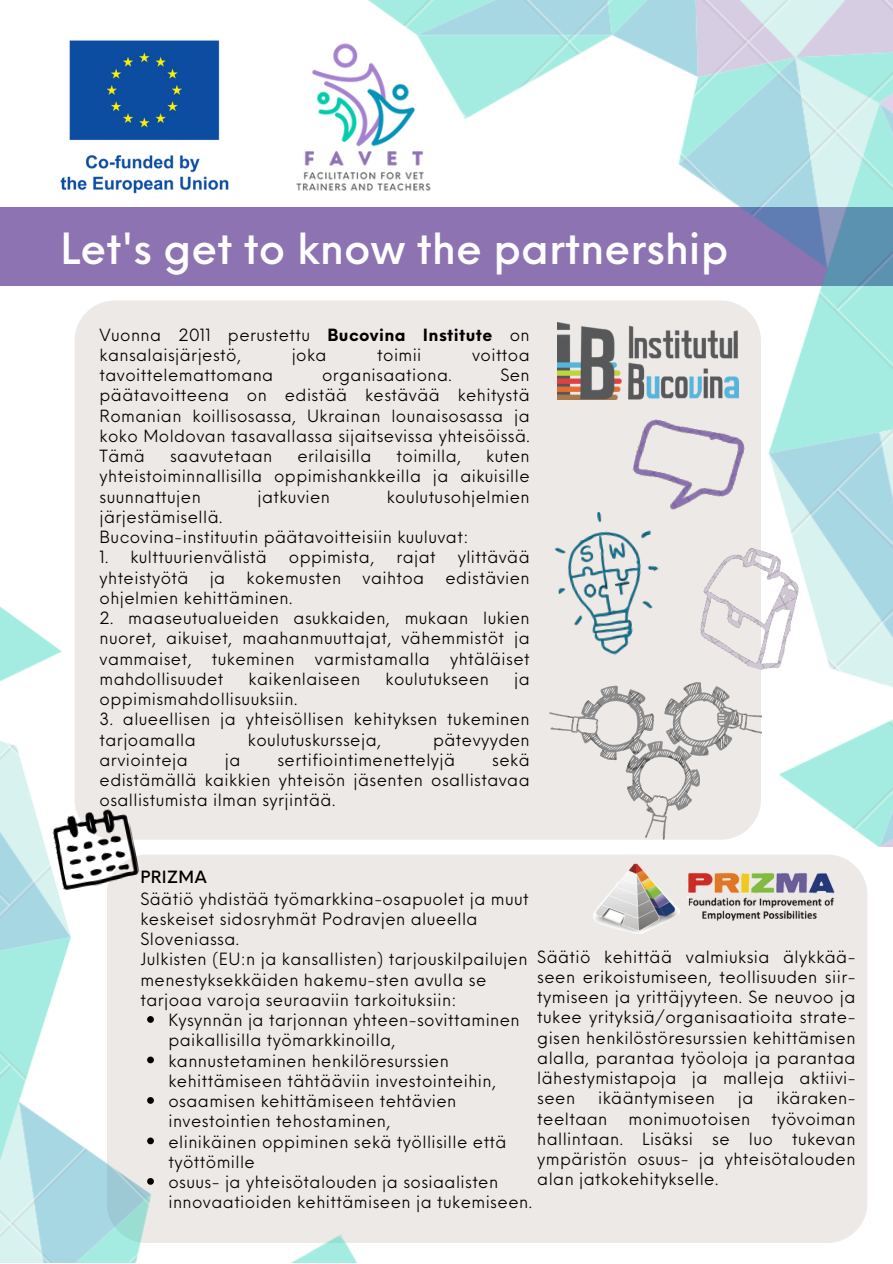
<style>
.page{position:relative;width:893px;height:1264px;background:#fff}
.page>*{position:absolute;margin:0;border:0;box-sizing:border-box;transform-origin:0 0}
.t1{font:500 42px "Neue Einstellung";color:#fff}
.t2{font:16.5px/20.2px "Neue Einstellung";letter-spacing:.025em;color:#000}
.t3{font:500 16.5px "Neue Einstellung";letter-spacing:.025em;color:#000}
.s1{font-weight:700}
</style>
<div class="page">
<div style="left:0;top:207px;width:892px;height:79px;background:#8d73b2"></div>
<img style="left:60px;top:40px;width:169px;height:154px">
<div style="left:75px;top:300px;width:686px;height:539px;background:#ede9e7;border-radius:40px"></div>
<img style="left:301px;top:0;width:591px;height:846px">
<div style="left:107px;top:854px;width:760px;height:388px;background:#ede9e7;border-radius:40px"></div>
<img style="left:0;top:587px;width:486px;height:675px">
<img style="left:557px;top:322px;width:181px;height:78px">
<img style="left:593px;top:863px;width:242px;height:71px">
<img style="left:50px;top:805px;width:90px;height:86px">
<img style="left:549px;top:683px;width:212px;height:156px">
<img style="left:687px;top:538px;width:122px;height:136px">
<img style="left:548px;top:505px;width:121px;height:156px">
<img style="left:625px;top:415px;width:123px;height:109px">
<p class="t1" style="left:61px;top:211px;width:669px">Let's get to know the partnership</p>
<p class="t2" style="left:100px;top:323px;width:431px">Vuonna 2011 perustettu <span class="s1">Bucovina Institute</span> on kansalaisjärjestö,</p>
<p class="t2" style="left:292px;top:343px;width:36px">joka</p>
<p class="t2" style="left:377px;top:343px;width:46px">toimii</p>
<p class="t2" style="left:472px;top:343px;width:59px">voittoa</p>
<p class="t2" style="left:100px;top:363px;width:431px;text-align:justify;text-indent:401px">Sen päätavoitteena on edistää kestävää kehitystä Romanian koillisosassa, Ukrainan lounaisosassa ja koko Moldovan tasavallassa sijaitsevissa yhteisöissä.<br>Tämä</p>
<p class="t2" style="left:100px;top:363px;width:175px">tavoittelemattomana</p>
<p class="t2" style="left:322px;top:363px;width:131px">organisaationa.</p>
<p class="t2" style="left:170px;top:444px;width:104px">saavutetaan</p>
<p class="t2" style="left:297px;top:444px;width:76px">erilaisilla</p>
<p class="t2" style="left:396px;top:444px;width:66px">toimilla,</p>
<p class="t2" style="left:100px;top:444px;width:431px;text-align:justify;text-indent:386px">kuten yhteistoiminnallisilla oppimishankkeilla ja aikuisille suunnattujen</p>
<p class="t2" style="left:257px;top:485px;width:74px">jatkuvien</p>
<p class="t2" style="left:386px;top:485px;width:144px">koulutusohjelmien</p>
<p class="t2" style="left:100px;top:505px;width:124px">järjestämisellä.</p>
<p class="t2" style="left:100px;top:525px;width:370px">Bucovina-instituutin päätavoitteisiin kuuluvat:</p>
<p class="t2" style="left:100px;top:545px;width:169px">1. kulttuurienvälistä</p>
<p class="t2" style="left:289px;top:545px;width:87px">oppimista,</p>
<p class="t2" style="left:396px;top:545px;width:41px">rajat</p>
<p class="t2" style="left:457px;top:545px;width:73px">ylittävää</p>
<p class="t2" style="left:100px;top:566px;width:90px">yhteistyötä</p>
<p class="t2" style="left:210px;top:566px;width:17px">ja</p>
<p class="t2" style="left:246px;top:566px;width:96px">kokemusten</p>
<p class="t2" style="left:362px;top:566px;width:63px">vaihtoa</p>
<p class="t2" style="left:445px;top:566px;width:86px">edistävien</p>
<p class="t2" style="left:100px;top:586px;width:194px">ohjelmien kehittäminen.</p>
<p class="t2" style="left:100px;top:606px;width:431px;text-align:justify">2. maaseutualueiden asukkaiden, mukaan lukien nuoret, aikuiset, maahanmuuttajat, vähemmistöt ja vammaiset, tukeminen varmistamalla yhtäläiset mahdollisuudet</p>
<p class="t2" style="left:248px;top:667px;width:113px">kaikenlaiseen</p>
<p class="t2" style="left:385px;top:667px;width:105px">koulutukseen</p>
<p class="t2" style="left:514px;top:667px;width:17px">ja</p>
<p class="t2" style="left:100px;top:687px;width:199px">oppimismahdollisuuksiin.</p>
<p class="t2" style="left:100px;top:707px;width:431px">3. alueellisen ja yhteisöllisen kehityksen tukeminen tarjoamalla</p>
<p class="t2" style="left:248px;top:727px;width:135px">koulutuskursseja,</p>
<p class="t2" style="left:433px;top:727px;width:98px">pätevyyden</p>
<p class="t2" style="left:100px;top:748px;width:90px">arviointeja</p>
<p class="t2" style="left:225px;top:748px;width:17px">ja</p>
<p class="t2" style="left:277px;top:748px;width:179px">sertifiointimenettelyjä</p>
<p class="t2" style="left:100px;top:748px;width:431px;text-align:justify;text-indent:392px">sekä edistämällä kaikkien yhteisön jäsenten osallistavaa osallistumista ilman syrjintää.</p>
<p class="t3" style="left:140px;top:862px;width:68px">PRIZMA</p>
<p class="t2" style="left:140px;top:887px;width:390px">Säätiö yhdistää työmarkkina-osapuolet ja muut keskeiset sidosryhmät Podravjen alueella<br>Sloveniassa.</p>
<p class="t2" style="left:140px;top:947px;width:388px">Julkisten (EU:n ja kansallisten) tarjouskilpailujen menestyksekkäiden hakemu-sten avulla se tarjoaa varoja seuraaviin tarkoituksiin:</p>
<p class="t2" style="left:537px;top:944px;width:320px;text-align:justify">Säätiö kehittää valmiuksia älykkää&shy;seen erikoistumiseen, teollisuuden siir&shy;tymiseen ja yrittäjyyteen. Se neuvoo ja tukee yrityksiä/organisaatioita strate&shy;gisen henkilöstöresurssien kehittämisen alalla, parantaa työoloja ja parantaa lähestymistapoja ja malleja aktiivi&shy;seen</p>
<p class="t2" style="left:168px;top:1008px;width:353px">Kysynnän ja tarjonnan yhteen-sovittaminen paikallisilla työmarkkinoilla,</p>
<p class="t2" style="left:168px;top:1048px;width:329px">kannustetaminen henkilöresurssien kehittämiseen tähtääviin investointeihin,</p>
<p class="t2" style="left:168px;top:1089px;width:289px">osaamisen kehittämiseen tehtävien investointien tehostaminen,</p>
<p class="t2" style="left:168px;top:1129px;width:340px">elinikäinen oppiminen sekä työllisille että työttömille</p>
<p class="t2" style="left:168px;top:1170px;width:365px">osuus- ja yhteisötalouden ja sosiaalisten innovaatioiden kehittämiseen ja tukemiseen.</p>
<p class="t2" style="left:598px;top:1086px;width:118px">ikääntymiseen</p>
<p class="t2" style="left:738px;top:1086px;width:17px">ja</p>
<p class="t2" style="left:776px;top:1086px;width:81px">ikäraken-</p>
<p class="t2" style="left:537px;top:1106px;width:72px">teeltaan</p>
<p class="t2" style="left:628px;top:1106px;width:123px">monimuotoisen</p>
<p class="t2" style="left:537px;top:1106px;width:320px;text-align:justify;text-indent:234px">työvoiman hallintaan. Lisäksi se luo tukevan ympäristön osuus- ja yhteisötalouden alan jatkokehitykselle.</p>
</div>
